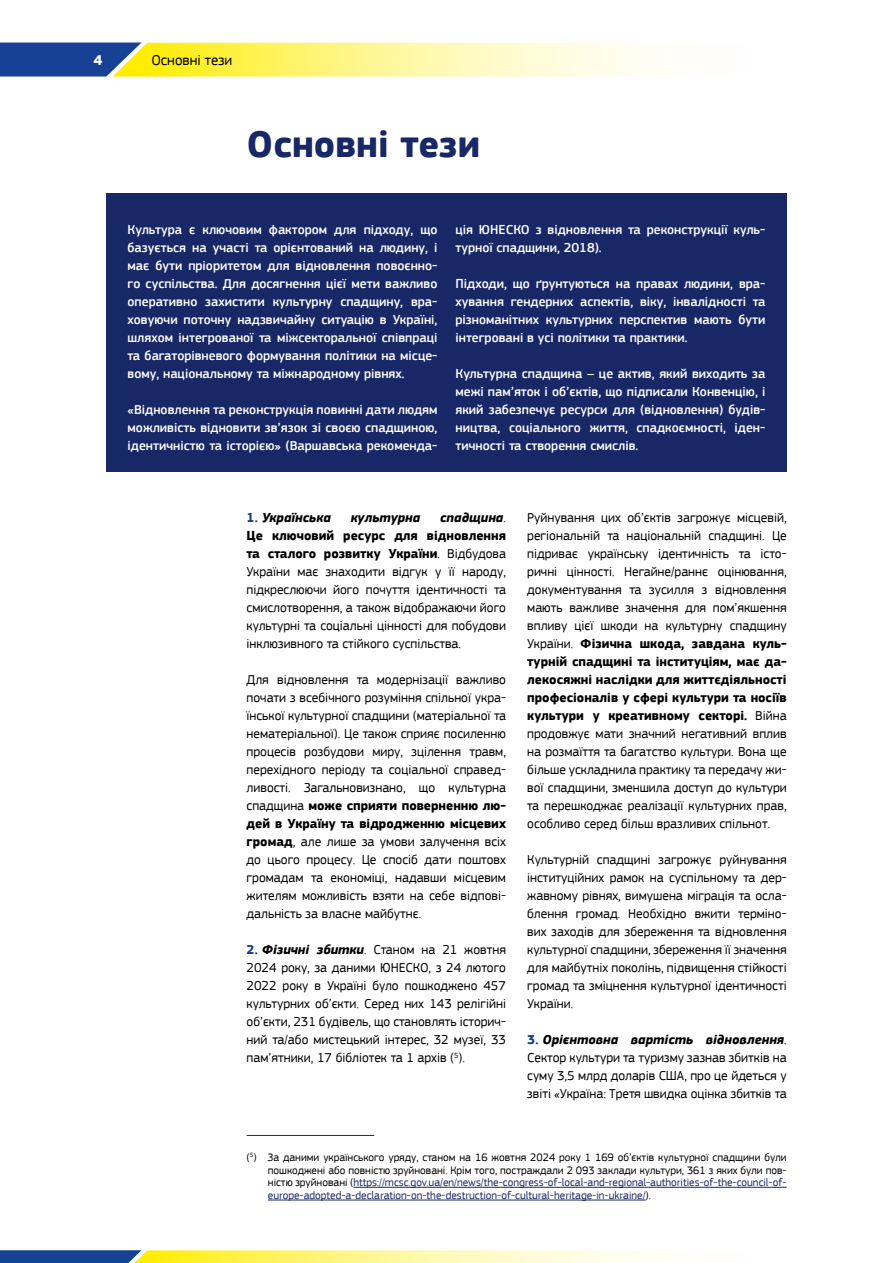
<style>
.page{position:relative;width:893px;height:1263px;background:#fff}
.page>*{position:absolute;margin:0;border:0;box-sizing:border-box;transform-origin:0 0}
.t1{font:700 39px "EC Square Sans Pro";color:#182866}
.t2{font:15px "EC Square Sans Pro";color:#000}
.t3{font:700 15px "EC Square Sans Pro";color:#fff}
.t4{font:13.5px/18px "EC Square Sans Pro";color:#000;text-align:justify}
.t5{font:500 13.5px/18px "EC Square Sans Pro";color:#fff;text-align:justify}
.t6{font:italic 700 13.5px "EC Square Sans Pro";color:#000}
.Footnotes{font:11.25px/12.8px "EC Square Sans Pro";color:#000;text-align:justify}
.s1{font-weight:700;font-style:italic}
.s2{font-weight:700}
.s3{font-weight:700;color:#164194}
.s4{font-style:normal;color:#164194}
.s5{color:#182866}
</style>
<div class="page">
<svg style="left:0;top:43px;width:655px;height:34px"></svg>
<svg style="left:0;top:1250px;width:660px;height:13px"></svg>
<hr style="left:247px;top:1135px;width:127px;height:1px;background:#182866">
<hr style="left:353px;top:1187px;width:434px;height:1px;background:#182866">
<hr style="left:268px;top:1200px;width:378px;height:1px;background:#182866">
<div style="left:106px;top:193px;width:681px;height:279px;background:#182866"></div>
<p class="t3" style="left:94px;top:51px;width:10px">4</p>
<p class="t2" style="left:151px;top:51px;width:83px">Основні тези</p>
<h1 class="t1" style="left:247px;top:121px;width:235px">Основні тези</h1>
<p class="t5" style="left:128px;top:221px;width:311px">Культура є ключовим фактором для підходу, що базується на участі та орієнтований на людину, і має бути пріоритетом для відновлення повоєнно&shy;го суспільства. Для досягнення цієї мети важливо оперативно захистити культурну спадщину, вра&shy;ховуючи поточну надзвичайну ситуацію в Україні, шляхом інтегрованої та міжсекторальної співпраці та багаторівневого формування політики на місце&shy;вому, національному та міжнародному рівнях.</p>
<p class="t5" style="left:128px;top:401px;width:311px">«Відновлення та реконструкція повинні дати людям можливість відновити зв’язок зі своєю спадщиною, ідентичністю та історією» (Варшавська рекоменда-</p>
<p class="t5" style="left:455px;top:221px;width:311px">ція ЮНЕСКО з відновлення та реконструкції куль&shy;турної спадщини, 2018).</p>
<p class="t5" style="left:455px;top:275px;width:311px">Підходи, що ґрунтуються на правах людини, вра&shy;хування гендерних аспектів, віку, інвалідності та різноманітних культурних перспектив мають бути інтегровані в усі політики та практики.</p>
<p class="t5" style="left:455px;top:365px;width:311px">Культурна спадщина – це актив, який виходить за межі пам’яток і об’єктів, що підписали Конвенцію, і який забезпечує ресурси для (відновлення) будів&shy;ництва, соціального життя, спадкоємності, іден&shy;тичності та створення смислів.</p>
<p class="t4" style="left:247px;top:509px;width:261px;text-indent:193px"><span class="s1">спадщина</span>.<br><span class="s2">Це ключовий ресурс для відновлення та сталого розвитку України</span>. Відбудова України має знаходити відгук у її народу, підкреслюючи його почуття ідентичності та смислотворення, а також відображаючи його культурні та соціальні цінності для побудови інклюзивного та стійкого суспільства.</p>
<p class="t4" style="left:247px;top:671px;width:261px">Для відновлення та модернізації важливо почати з всебічного розуміння спільної укра&shy;їнської культурної спадщини (матеріальної та нематеріальної). Це також сприяє посиленню процесів розбудови миру, зцілення травм, перехідного періоду та соціальної справед&shy;ливості. Загальновизнано, що культурна спадщина <span class="s2">може сприяти поверненню лю&shy;дей в Україну та відродженню місцевих громад</span>, але лише за умови залучення всіх до цього процесу. Це спосіб дати поштовх громадам та економіці, надавши місцевим жителям можливість взяти на себе відпові&shy;дальність за власне майбутнє.</p>
<p class="t4" style="left:247px;top:941px;width:261px"><span class="s3">2.</span> <span class="s1">Фізичні збитки</span>. Станом на 21 жовтня 2024 року, за даними ЮНЕСКО, з 24 лютого 2022 року в Україні було пошкоджено 457 культурних об’єкти. Серед них 143 релігійні об’єкти, 231 будівель, що становлять історич&shy;ний та/або мистецький інтерес, 32 музеї, 33 пам’ятники, 17 бібліотек та 1 архів (<sup>5</sup>).</p>
<p class="t6" style="left:247px;top:509px;width:86px"><span class="s4">1.</span> Українська</p>
<p class="t6" style="left:351px;top:509px;width:71px">культурна</p>
<p class="t4" style="left:527px;top:509px;width:261px">Руйнування цих об’єктів загрожує місцевій, регіональній та національній спадщині. Це підриває українську ідентичність та істо&shy;ричні цінності. Негайне/раннє оцінювання, документування та зусилля з відновлення мають важливе значення для пом’якшення впливу цієї шкоди на культурну спадщину України. <span class="s2">Фізична шкода, завдана куль&shy;турній спадщині та інституціям, має да&shy;лекосяжні наслідки для життєдіяльності професіоналів у сфері культури та носіїв культури у креативному секторі.</span> Війна продовжує мати значний негативний вплив на розмаїття та багатство культури. Вона ще більше ускладнила практику та передачу жи&shy;вої спадщини, зменшила доступ до культури та перешкоджає реалізації культурних прав, особливо серед більш вразливих спільнот.</p>
<p class="t4" style="left:527px;top:851px;width:261px">Культурній спадщині загрожує руйнування інституційних рамок на суспільному та дер&shy;жавному рівнях, вимушена міграція та осла&shy;блення громад. Необхідно вжити терміно&shy;вих заходів для збереження та відновлення культурної спадщини, збереження її значення для майбутніх поколінь, підвищення стійкості громад та зміцнення культурної ідентичності України.</p>
<p class="t4" style="left:527px;top:1031px;width:261px"><span class="s3">3.</span> <span class="s1">Орієнтовна вартість відновлення</span>.<br>Сектор культури та туризму зазнав збитків на суму 3,5 млрд доларів США, про це йдеться у звіті «Україна: Третя швидка оцінка збитків та</p>
<p class="Footnotes" style="left:268px;top:1151px;width:520px;text-indent:-21px">(<sup>5</sup>) За даними українського уряду, станом на 16 жовтня 2024 року 1 169 об’єктів культурної спадщини були пошкоджені або повністю зруйновані. Крім того, постраждали 2 093 заклади культури, 361 з яких були пов&shy;ністю зруйновані (<span class="s5">https://mcsc.gov.ua/en/news/the-congress-of-local-and-regional-authorities-of-the-council-of&shy;europe-adopted-a-declaration-on-the-destruction-of-cultural-heritage-in-ukraine/</span>).</p>
</div>
